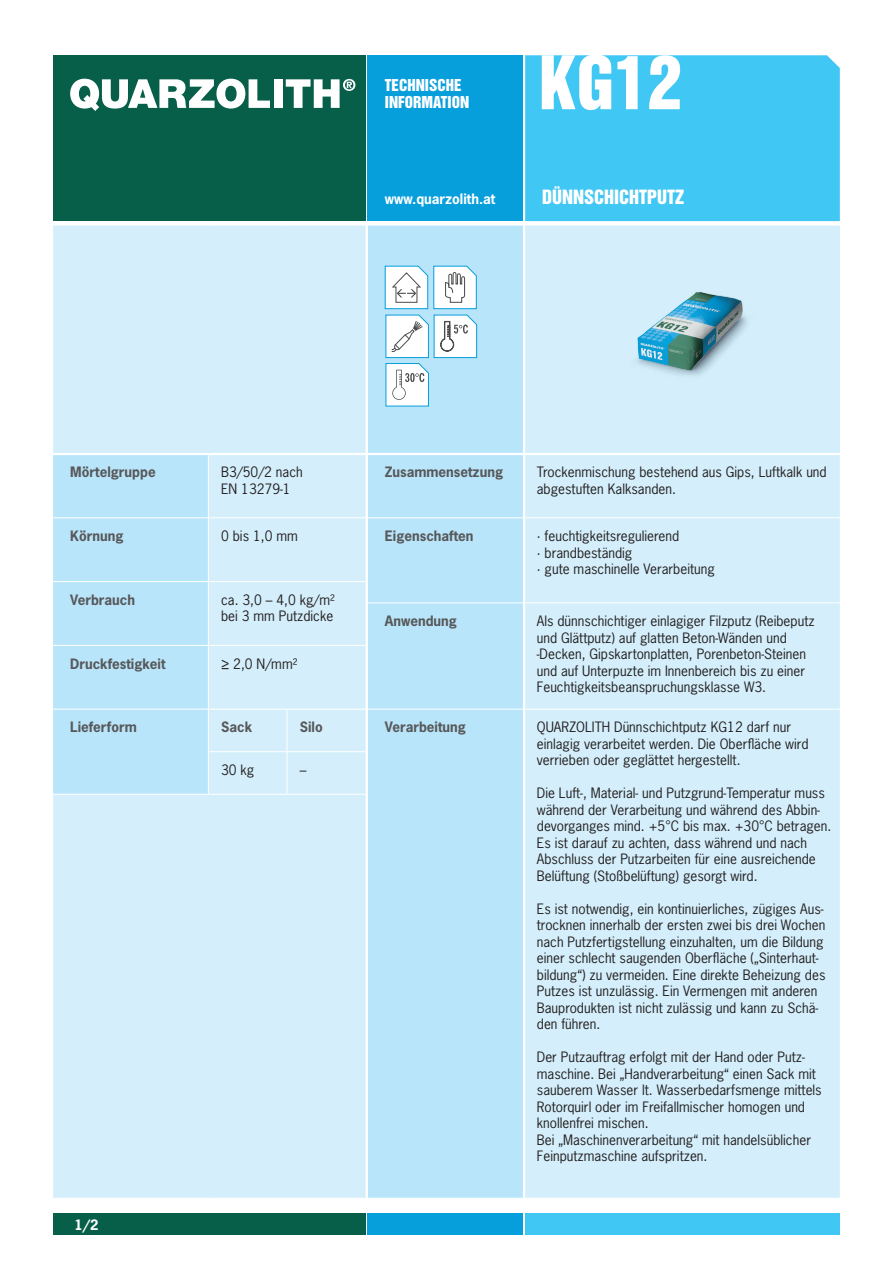
<style>
.page{position:relative;width:893px;height:1263px;background:#fff}
.page>*{position:absolute;margin:0;border:0;box-sizing:border-box;transform-origin:0 0}
.t1{font:67.5px "Helvetica Inserat LT Std";color:#fff}
.t2{font:18px "Helvetica Inserat LT Std";color:#fff}
.t3{font:15px/17.2px "Helvetica Inserat LT Std";color:#fff}
.t4{font:13.5px/16.5px "News Gothic Std";color:#231f20}
.t5{font:700 13.5px "News Gothic Std";color:#57585a}
.t6{font:700 13.5px "News Gothic Std";color:#fff}
.s1{font-weight:700}
</style>
<div class="page">
<div style="left:368px;top:225px;width:155px;height:973px;background:#b9e5fa"></div>
<div style="left:524px;top:224px;width:316px;height:230px;background:#d4effb"></div>
<div style="left:525px;top:455px;width:315px;height:743px;background:#d4effb"></div>
<hr style="left:524px;top:223px;width:316px;height:2px;background:#fff">
<hr style="left:368px;top:517px;width:155px;height:1px;background:#fff">
<hr style="left:525px;top:517px;width:315px;height:1px;background:#fff">
<hr style="left:368px;top:602px;width:155px;height:1px;background:#fff">
<hr style="left:525px;top:602px;width:315px;height:1px;background:#fff">
<hr style="left:368px;top:709px;width:155px;height:1px;background:#fff">
<hr style="left:525px;top:709px;width:315px;height:1px;background:#fff">
<hr style="left:523px;top:225px;width:2px;height:228px;background:#fff">
<hr style="left:368px;top:453px;width:156px;height:2px;background:#fff">
<hr style="left:524px;top:453px;width:316px;height:2px;background:#fff">
<div style="left:53px;top:225px;width:313px;height:973px;background:#d4effb"></div>
<div style="left:53px;top:455px;width:155px;height:339px;background:#b9e5fa"></div>
<hr style="left:53px;top:794px;width:155px;height:1px;background:#fff">
<hr style="left:208px;top:794px;width:79px;height:1px;background:#fff">
<hr style="left:287px;top:794px;width:81px;height:1px;background:#fff">
<hr style="left:208px;top:455px;width:1px;height:62px;background:#fff">
<hr style="left:53px;top:517px;width:155px;height:1px;background:#fff">
<hr style="left:208px;top:517px;width:79px;height:1px;background:#fff">
<hr style="left:208px;top:518px;width:1px;height:63px;background:#fff">
<hr style="left:287px;top:517px;width:79px;height:1px;background:#fff">
<hr style="left:53px;top:581px;width:155px;height:1px;background:#fff">
<hr style="left:208px;top:581px;width:79px;height:1px;background:#fff">
<hr style="left:208px;top:582px;width:1px;height:63px;background:#fff">
<hr style="left:287px;top:581px;width:79px;height:1px;background:#fff">
<hr style="left:53px;top:645px;width:155px;height:1px;background:#fff">
<hr style="left:208px;top:645px;width:79px;height:1px;background:#fff">
<hr style="left:208px;top:646px;width:1px;height:63px;background:#fff">
<hr style="left:287px;top:645px;width:79px;height:1px;background:#fff">
<hr style="left:53px;top:709px;width:155px;height:1px;background:#fff">
<hr style="left:208px;top:709px;width:79px;height:1px;background:#fff">
<hr style="left:208px;top:709px;width:1px;height:42px;background:#fff">
<hr style="left:287px;top:709px;width:79px;height:1px;background:#fff">
<hr style="left:287px;top:709px;width:1px;height:42px;background:#fff">
<hr style="left:208px;top:751px;width:79px;height:1px;background:#fff">
<hr style="left:208px;top:752px;width:1px;height:42px;background:#fff">
<hr style="left:287px;top:751px;width:79px;height:1px;background:#fff">
<hr style="left:287px;top:752px;width:1px;height:42px;background:#fff">
<hr style="left:53px;top:453px;width:155px;height:2px;background:#fff">
<hr style="left:208px;top:453px;width:79px;height:2px;background:#fff">
<hr style="left:287px;top:453px;width:81px;height:2px;background:#fff">
<div style="left:53px;top:55px;width:313px;height:166px;background:#075f4a"></div>
<div style="left:525px;top:55px;width:315px;height:166px;background:#40c7f4"></div>
<div style="left:368px;top:55px;width:155px;height:166px;background:#069edb"></div>
<svg style="left:70px;top:79px;width:200px;height:32px"></svg>
<div style="left:274px;top:79px;width:9px;height:29px;background:#fff"></div>
<svg style="left:286px;top:79px;width:69px;height:29px"></svg>
<div style="left:53px;top:1213px;width:313px;height:21px;background:#075f4a"></div>
<div style="left:368px;top:1213px;width:155px;height:21px;background:#069edb"></div>
<div style="left:525px;top:1213px;width:315px;height:21px;background:#40c7f4"></div>
<img style="left:637px;top:292px;width:110px;height:84px">
<svg style="left:384px;top:265px;width:94px;height:142px"></svg>
<p class="t3" style="left:385px;top:77px;width:86px">TECHNISCHE<br>INFORMATION</p>
<h1 class="t1" style="left:539px;top:42px;width:144px">KG12</h1>
<p class="t6" style="left:385px;top:190px;width:112px">www.quarzolith.at</p>
<h2 class="t2" style="left:542px;top:186px;width:144px">DÜNNSCHICHTPUTZ</h2>
<p class="t5" style="left:70px;top:463px;width:87px">Mörtelgruppe</p>
<p class="t4" style="left:221px;top:464px;width:83px">B3/50/2 nach<br>EN 13279-1</p>
<p class="t5" style="left:70px;top:527px;width:55px">Körnung</p>
<p class="t4" style="left:221px;top:528px;width:78px">0 bis 1,0 mm</p>
<p class="t5" style="left:70px;top:591px;width:66px">Verbrauch</p>
<p class="t4" style="left:221px;top:591px;width:115px">ca. 3,0 – 4,0 kg/m² bei 3 mm Putzdicke</p>
<p class="t5" style="left:70px;top:655px;width:97px">Druckfestigkeit</p>
<p class="t4" style="left:221px;top:655px;width:78px"><span class="s1">≥</span> 2,0 N/mm²</p>
<p class="t5" style="left:70px;top:718px;width:68px">Lieferform</p>
<p class="t5" style="left:221px;top:718px;width:33px">Sack</p>
<p class="t5" style="left:300px;top:718px;width:24px">Silo</p>
<p class="t4" style="left:221px;top:761px;width:35px">30 kg</p>
<p class="t4" style="left:300px;top:761px;width:8px">–</p>
<p class="t6" style="left:74px;top:1216px;width:26px">1/2</p>
<p class="t5" style="left:385px;top:463px;width:120px">Zusammensetzung</p>
<p class="t4" style="left:537px;top:464px;width:291px">Trockenmischung bestehend aus Gips, Luftkalk und abgestuften Kalksanden.</p>
<p class="t5" style="left:385px;top:527px;width:90px">Eigenschaften</p>
<p class="t4" style="left:537px;top:528px;width:180px">∙ feuchtigkeitsregulierend<br>∙ brandbeständig<br>∙ gute maschinelle Verarbeitung</p>
<p class="t5" style="left:385px;top:612px;width:74px">Anwendung</p>
<p class="t4" style="left:537px;top:613px;width:279px">Als dünnschichtiger einlagiger Filzputz (Reibeputz und Glättputz) auf glatten Beton-Wänden und -Decken, Gipskartonplatten, Porenbeton-Steinen und auf Unterpuzte im Innenbereich bis zu einer Feuchtigkeitsbeanspruchungsklasse W3.</p>
<p class="t5" style="left:385px;top:718px;width:83px">Verarbeitung</p>
<p class="t4" style="left:537px;top:719px;width:273px">QUARZOLITH Dünnschichtputz KG12 darf nur einlagig verarbeitet werden. Die Oberfläche wird verrieben oder geglättet hergestellt.</p>
<p class="t4" style="left:537px;top:785px;width:296px">Die Luft-, Material- und Putzgrund-Temperatur muss während der Verarbeitung und während des Abbin&shy;devorganges mind. +5°C bis max. +30°C betragen.<br>Es ist darauf zu achten, dass während und nach Abschluss der Putzarbeiten für eine ausreichende Belüftung (Stoßbelüftung) gesorgt wird.</p>
<p class="t4" style="left:537px;top:900px;width:290px">Es ist notwendig, ein kontinuierliches, zügiges Aus&shy;trocknen innerhalb der ersten zwei bis drei Wochen nach Putzfertigstellung einzuhalten, um die Bildung einer schlecht saugenden Oberfläche („Sinterhaut&shy;bildung“) zu vermeiden. Eine direkte Beheizung des Putzes ist unzulässig. Ein Vermengen mit anderen Bauprodukten ist nicht zulässig und kann zu Schä&shy;den führen.</p>
<p class="t4" style="left:537px;top:1049px;width:286px">Der Putzauftrag erfolgt mit der Hand oder Putz&shy;maschine. Bei „Handverarbeitung“ einen Sack mit sauberem Wasser lt. Wasserbedarfsmenge mittels Rotorquirl oder im Freifallmischer homogen und knollenfrei mischen.<br>Bei „Maschinenverarbeitung“ mit handelsüblicher Feinputzmaschine aufspritzen.</p>
</div>
